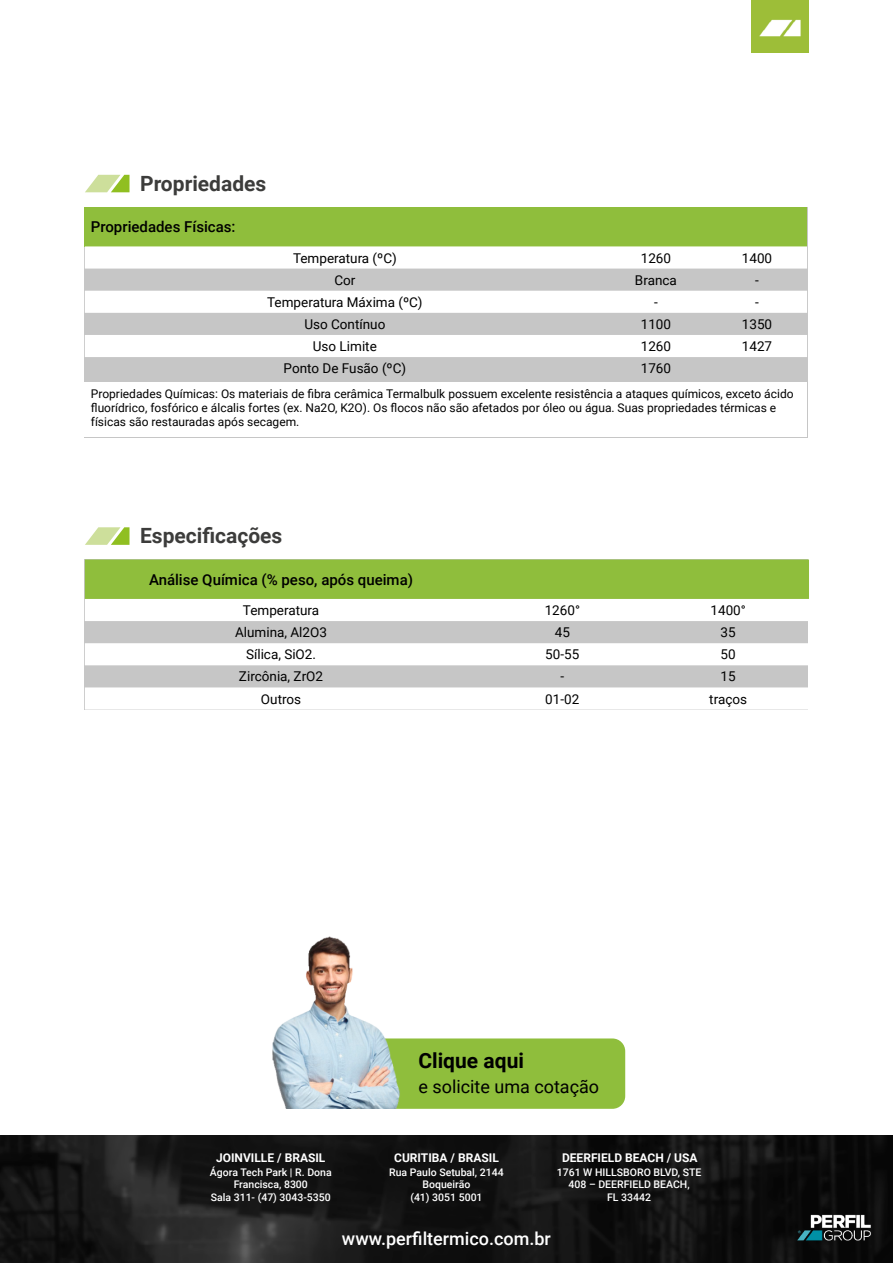
<style>
.page{position:relative;width:893px;height:1263px;background:#fff}
.page>*{position:absolute;margin:0;border:0;box-sizing:border-box;transform-origin:0 0}
.t1{font:700 21px "Roboto";color:#3c3c3b}
.t2{font:700 21px "Roboto";color:#000}
.t3{font:500 18px "Roboto";color:#fff}
.t4{font:18px "Roboto";color:#000}
.t5{font:500 15px "Roboto";color:#000}
.t6{font:13.5px "Roboto";color:#000}
.t7{font:12px/14.4px "Roboto";color:#000}
.t8{font:700 12px "Roboto";color:#fff}
.t9{font:500 10.5px/12.6px "Roboto";color:#fff;text-align:center}
</style>
<div class="page">
<img style="left:752px;top:0;width:57px;height:53px">
<svg style="left:85px;top:527px;width:45px;height:18px"></svg>
<div style="left:85px;top:559px;width:723px;height:151px;background:#c6c6c6"></div>
<svg style="left:85px;top:559px;width:724px;height:62px;background:#b7d582"></svg>
<svg style="left:85px;top:643px;width:723px;height:67px;fill:#fff"></svg>
<svg style="left:85px;top:175px;width:45px;height:17px"></svg>
<div style="left:85px;top:207px;width:723px;height:231px;background:#c6c6c6"></div>
<div style="left:85px;top:207px;width:722px;height:39px;background:#8fbe3c"></div>
<svg style="left:85px;top:246px;width:722px;height:23px;background:#fbfcfa"></svg>
<svg style="left:85px;top:291px;width:722px;height:66px;fill:#fff"></svg>
<div style="left:85px;top:383px;width:722px;height:54px;background:#fff"></div>
<img style="left:0;top:1135px;width:893px;height:128px">
<img style="left:795px;top:1208px;width:77px;height:40px">
<div style="left:369px;top:1038px;width:256px;height:71px;background:#8fbe3c;border-radius:13px"></div>
<img style="left:272px;top:936px;width:134px;height:173px">
<h1 class="t1" style="left:140px;top:168px;width:128px">Propriedades</h1>
<p class="t5" style="left:91px;top:216px;width:146px">Propriedades Físicas:</p>
<p class="t6" style="left:293px;top:248px;width:105px">Temperatura (ºC)</p>
<p class="t6" style="left:641px;top:248px;width:32px">1260</p>
<p class="t6" style="left:742px;top:248px;width:32px">1400</p>
<p class="t6" style="left:334px;top:270px;width:23px">Cor</p>
<p class="t6" style="left:635px;top:270px;width:43px">Branca</p>
<p class="t6" style="left:755px;top:270px;width:5px">-</p>
<p class="t6" style="left:267px;top:293px;width:157px">Temperatura Máxima (ºC)</p>
<p class="t6" style="left:654px;top:293px;width:5px">-</p>
<p class="t6" style="left:755px;top:293px;width:5px">-</p>
<p class="t6" style="left:304px;top:315px;width:83px">Uso Contínuo</p>
<p class="t6" style="left:641px;top:315px;width:32px">1100</p>
<p class="t6" style="left:742px;top:315px;width:32px">1350</p>
<p class="t6" style="left:313px;top:337px;width:65px">Uso Limite</p>
<p class="t6" style="left:641px;top:337px;width:32px">1260</p>
<p class="t6" style="left:742px;top:337px;width:32px">1427</p>
<p class="t6" style="left:284px;top:359px;width:124px">Ponto De Fusão (ºC)</p>
<p class="t6" style="left:641px;top:359px;width:32px">1760</p>
<p class="t7" style="left:91px;top:386px;width:704px">Propriedades Químicas: Os materiais de fibra cerâmica Termalbulk possuem excelente resistência a ataques químicos, exceto ácido fluorídrico, fosfórico e álcalis fortes (ex. Na2O, K2O). Os flocos não são afetados por óleo ou água. Suas propriedades térmicas e físicas são restauradas após secagem.</p>
<h1 class="t1" style="left:140px;top:521px;width:144px">Especificações</h1>
<p class="t5" style="left:149px;top:569px;width:266px">Análise Química (% peso, após queima)</p>
<p class="t6" style="left:243px;top:601px;width:78px">Temperatura</p>
<p class="t6" style="left:545px;top:601px;width:37px">1260°</p>
<p class="t6" style="left:710px;top:601px;width:37px">1400°</p>
<p class="t6" style="left:235px;top:623px;width:93px">Alumina, Al2O3</p>
<p class="t6" style="left:555px;top:623px;width:17px">45</p>
<p class="t6" style="left:721px;top:623px;width:17px">35</p>
<p class="t6" style="left:246px;top:645px;width:72px">Sílica, SiO2.</p>
<p class="t6" style="left:545px;top:645px;width:36px">50-55</p>
<p class="t6" style="left:721px;top:645px;width:17px">50</p>
<p class="t6" style="left:239px;top:667px;width:86px">Zircônia, ZrO2</p>
<p class="t6" style="left:560px;top:667px;width:5px">-</p>
<p class="t6" style="left:721px;top:667px;width:17px">15</p>
<p class="t6" style="left:261px;top:689px;width:42px">Outros</p>
<p class="t6" style="left:545px;top:689px;width:36px">01-02</p>
<p class="t6" style="left:709px;top:689px;width:39px">traços</p>
<h1 class="t2" style="left:418px;top:1046px;width:107px">Clique aqui</h1>
<h2 class="t4" style="left:418px;top:1074px;width:182px">e solicite uma cotação</h2>
<p class="t8" style="left:216px;top:1149px;width:111px">JOINVILLE / BRASIL</p>
<p class="t9" style="left:210px;top:1165px;width:123px">Ágora Tech Park | R. Dona<br>Francisca, 8300<br>Sala 311- (47) 3043-5350</p>
<p class="t8" style="left:394px;top:1149px;width:106px">CURITIBA / BRASIL</p>
<p class="t9" style="left:389px;top:1165px;width:116px">Rua Paulo Setubal, 2144<br>Boqueirão<br>(41) 3051 5001</p>
<p class="t8" style="left:562px;top:1149px;width:137px">DEERFIELD BEACH / USA</p>
<p class="t9" style="left:557px;top:1165px;width:146px">1761 W HILLSBORO BLVD, STE<br>408 – DEERFIELD BEACH,<br>FL 33442</p>
<h2 class="t3" style="left:342px;top:1225px;width:210px">www.perfiltermico.com.br</h2>
</div>
